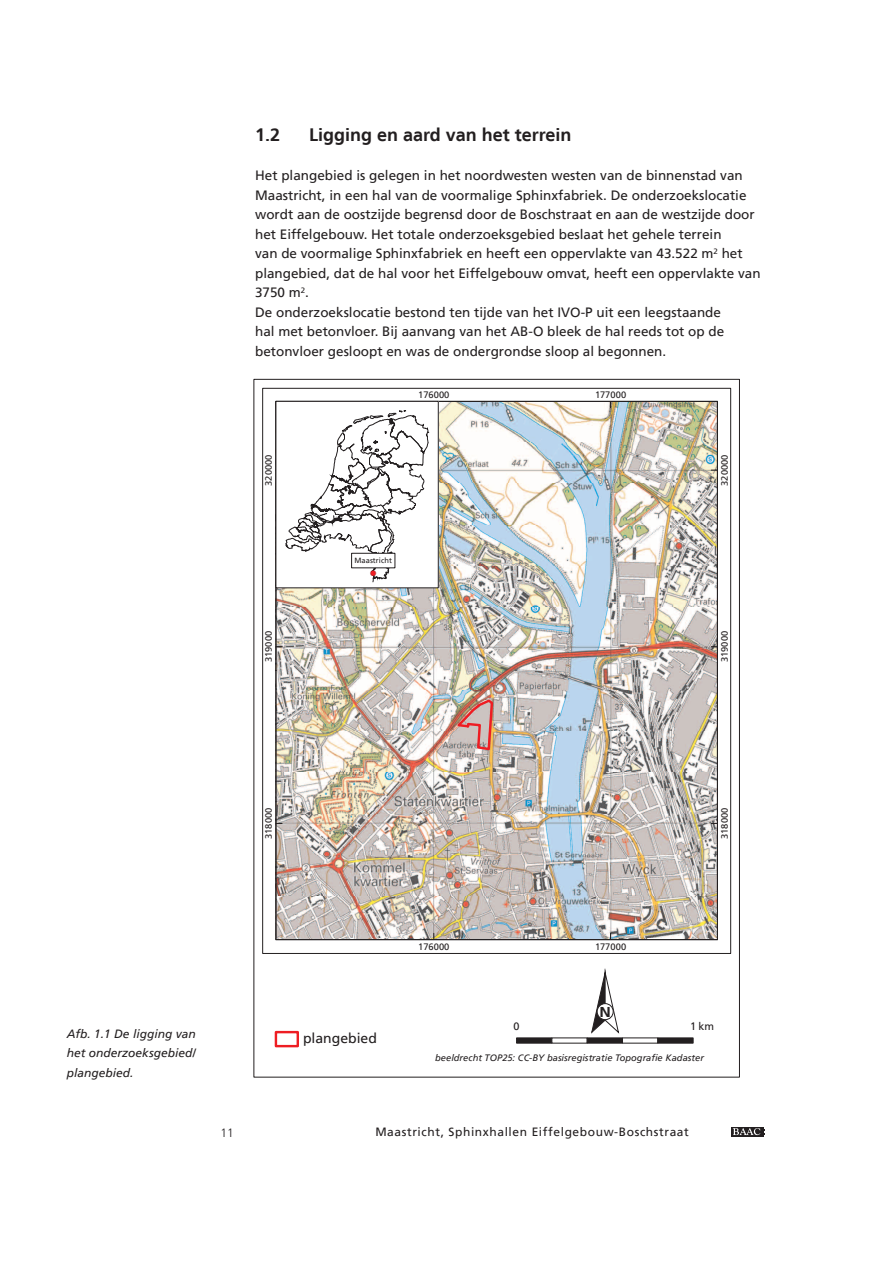
<style>
.page{position:relative;width:893px;height:1263px;background:#fff}
.page>*{position:absolute;margin:0;border:0;box-sizing:border-box;transform-origin:0 0}
.t1{font:700 18px "Frutiger LT";color:#231f20}
.t2{font:700 14.25px "Frutiger LT";color:#231f20;scale:1.11 1}
.t3{font:13.95px "Frutiger LT";color:#231f20}
.t4{font:13.5px/19.5px "Frutiger LT";color:#231f20}
.t5{font:italic 12px/19.5px "Frutiger LT";color:#231f20;text-align:justify}
.t6{font:12px "Frutiger LT";letter-spacing:.05em;color:#231f20}
.t7{font:300 12px "Frutiger LT";color:#231f20}
.t8{font:10.8px "Frutiger LT";color:#231f20}
.t9{font:9.3px "Frutiger LT";letter-spacing:.005em;color:#231f20}
.t10{font:italic 9.3px "Frutiger LT";letter-spacing:.005em;color:#231f20}
.t11{font:8.1px "ESRI Default Marker";color:#ee1d23}
.t12{font:7.5px "Frutiger LT";letter-spacing:.01em;color:#231f20}
.s1{color:#231f20}
</style>
<div class="page">
<svg style="left:731px;top:1127px;width:33px;height:10px"></svg>
<div style="left:730px;top:1127px;width:33px;height:9px;background:#231f20"></div>
<svg style="left:733px;top:1128px;width:32px;height:7px"></svg>
<img style="left:275px;top:401px;width:441px;height:539px">
<div style="left:276px;top:401px;width:162px;height:187px;background:#fff"></div>
<svg style="left:285px;top:410px;width:145px;height:172px"></svg>
<div style="left:351px;top:553px;width:44px;height:15px;background:#fff;border:1px solid #231f20"></div>
<div style="left:276px;top:401px;width:163px;height:187px;border:1px solid #231f20"></div>
<svg style="left:516px;top:1037px;width:36px;height:6px"></svg>
<svg style="left:552px;top:1037px;width:35px;height:6px"></svg>
<svg style="left:587px;top:1037px;width:35px;height:6px"></svg>
<svg style="left:622px;top:1037px;width:35px;height:6px"></svg>
<svg style="left:657px;top:1037px;width:36px;height:6px"></svg>
<div style="left:275px;top:1031px;width:24px;height:16px;border:2px solid #ee1d23"></div>
<svg style="left:591px;top:972px;width:28px;height:61px"></svg>
<div style="left:597px;top:1003px;width:16px;height:17px;background:#fff;border-radius:50%"></div>
<div style="left:597px;top:1003px;width:16px;height:17px;border:1px solid #231f20;border-radius:50%"></div>
<h1 class="t1" style="left:255px;top:124px;width:27px">1.2</h1>
<h1 class="t1" style="left:309px;top:124px;width:264px">Ligging en aard van het terrein</h1>
<p class="t4" style="left:255px;top:166px;width:507px">Het plangebied is gelegen in het noordwesten westen van de binnenstad van Maastricht, in een hal van de voormalige Sphinxfabriek. De onderzoekslocatie wordt aan de oostzijde begrensd door de Boschstraat en aan de westzijde door het Eiffelgebouw. Het totale onderzoeksgebied beslaat het gehele terrein<br>van de voormalige Sphinxfabriek en heeft een oppervlakte van 43.522 m<sup>2</sup> het plangebied, dat de hal voor het Eiffelgebouw omvat, heeft een oppervlakte van 3750 m<sup>2</sup>.<br>De onderzoekslocatie bestond ten tijde van het IVO-P uit een leegstaande<br>hal met betonvloer. Bij aanvang van het AB-O bleek de hal reeds tot op de betonvloer gesloopt en was de ondergrondse sloop al begonnen.</p>
<p class="t9" style="left:418px;top:389px;width:33px">176000</p>
<p class="t9" style="left:595px;top:389px;width:33px">177000</p>
<p class="t9" style="left:263px;top:486px;width:33px;rotate:-90deg">320000</p>
<p class="t9" style="left:719px;top:486px;width:33px;rotate:-90deg">320000</p>
<p class="t12" style="left:354px;top:556px;width:39px">Maastricht</p>
<p class="t11" style="left:370px;top:568px;width:7px">!<span class="s1">(</span></p>
<p class="t9" style="left:263px;top:662px;width:33px;rotate:-90deg">319000</p>
<p class="t9" style="left:719px;top:662px;width:33px;rotate:-90deg">319000</p>
<p class="t9" style="left:263px;top:839px;width:33px;rotate:-90deg">318000</p>
<p class="t9" style="left:719px;top:839px;width:33px;rotate:-90deg">318000</p>
<p class="t5" style="left:67px;top:1024px;width:130px">Afb. 1.1 De ligging van het onderzoeksgebied/ plangebied.</p>
<p class="t3" style="left:303px;top:1029px;width:75px">plangebied</p>
<p class="t9" style="left:418px;top:941px;width:33px">176000</p>
<p class="t9" style="left:595px;top:941px;width:33px">177000</p>
<p class="t2" style="left:599px;top:1003px;width:12px">N</p>
<p class="t8" style="left:514px;top:1020px;width:8px">0</p>
<p class="t8" style="left:690px;top:1020px;width:26px">1 km</p>
<p class="t10" style="left:435px;top:1053px;width:270px">beeldrecht TOP25: CC-BY basisregistratie Topografie Kadaster</p>
<p class="t7" style="left:221px;top:1126px;width:15px">11</p>
<p class="t6" style="left:375px;top:1125px;width:315px">Maastricht, Sphinxhallen Eiffelgebouw-Boschstraat</p>
</div>
